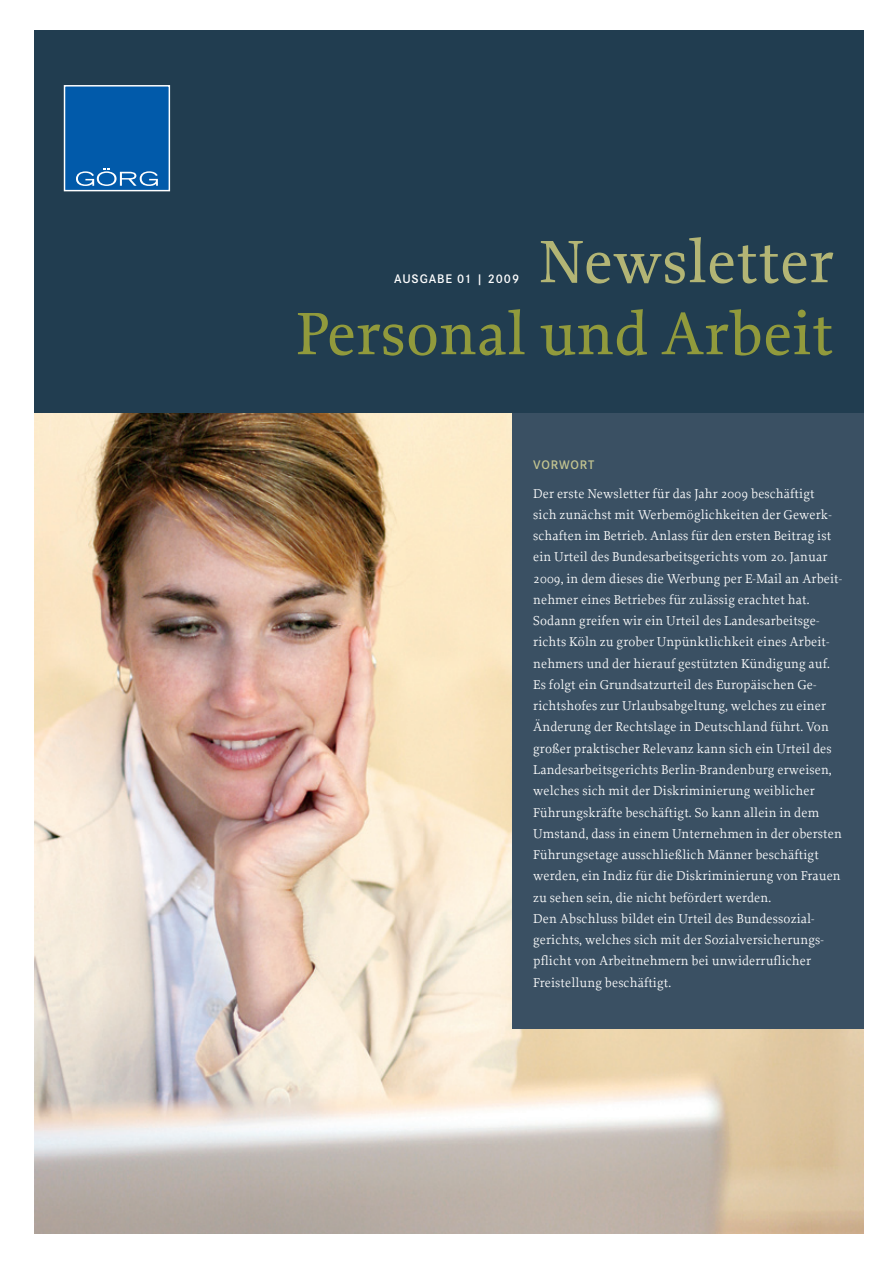
<style>
.page{position:relative;width:893px;height:1263px;background:#fff}
.page>*{position:absolute;margin:0;border:0;box-sizing:border-box;transform-origin:0 0}
.t1{font:500 63px "Proforma";letter-spacing:.005em;color:#919a3c}
.t2{font:500 63px "Proforma";letter-spacing:.005em;color:#b3b575}
.t3{font:13.5px/21.3px "Proforma";letter-spacing:.01em;color:#fff}
.t4{font:600 12.9px "Corporate S";letter-spacing:.07em;color:#fff}
.t5{font:600 12.9px "Corporate S";letter-spacing:.065em;color:#c3c490}
</style>
<div class="page">
<img style="left:34px;top:412px;width:829px;height:821px">
<div style="left:512px;top:412px;width:351px;height:617px;background:#3a5063"></div>
<div style="left:34px;top:30px;width:829px;height:382px;background:#213d50"></div>
<div style="left:65px;top:86px;width:104px;height:105px;background:#015aaa"></div>
<div style="left:64px;top:85px;width:106px;height:106px;border:1px solid #fff"></div>
<svg style="left:76px;top:168px;width:82px;height:18px"></svg>
<h1 class="t2" style="left:539px;top:223px;width:296px">Newsletter</h1>
<h1 class="t1" style="left:296px;top:295px;width:539px">Personal und Arbeit</h1>
<p class="t4" style="left:394px;top:271px;width:126px">AUSGABE 01 | 2009</p>
<p class="t5" style="left:533px;top:457px;width:63px">VORWORT</p>
<p class="t3" style="left:533px;top:482px;width:310px">Der erste Newsletter für das Jahr 2009 beschäftigt<br>sich zunächst mit Werbemöglichkeiten der Gewerk&shy;schaften im Betrieb. Anlass für den ersten Beitrag ist ein Urteil des Bundesarbeitsgerichts vom 20. Januar 2009, in dem dieses die Werbung per E-Mail an Arbeit&shy;nehmer eines Betriebes für zulässig erachtet hat.<br>Sodann greifen wir ein Urteil des Landesarbeitsge&shy;richts Köln zu grober Unpünktlichkeit eines Arbeit&shy;nehmers und der hierauf gestützten Kündigung auf.<br>Es folgt ein Grundsatzurteil des Europäischen Ge&shy;richtshofes zur Urlaubsabgeltung, welches zu einer Änderung der Rechtslage in Deutschland führt. Von großer praktischer Relevanz kann sich ein Urteil des Landesarbeitsgerichts Berlin-Brandenburg erweisen, welches sich mit der Diskriminierung weiblicher Führungskräfte beschäftigt. So kann allein in dem Umstand, dass in einem Unternehmen in der obersten Führungsetage ausschließlich Männer beschäftigt werden, ein Indiz für die Diskriminierung von Frauen zu sehen sein, die nicht befördert werden.<br>Den Abschluss bildet ein Urteil des Bundessozial&shy;gerichts, welches sich mit der Sozialversicherungs&shy;pflicht von Arbeitnehmern bei unwiderruflicher Freistellung beschäftigt.</p>
</div>
